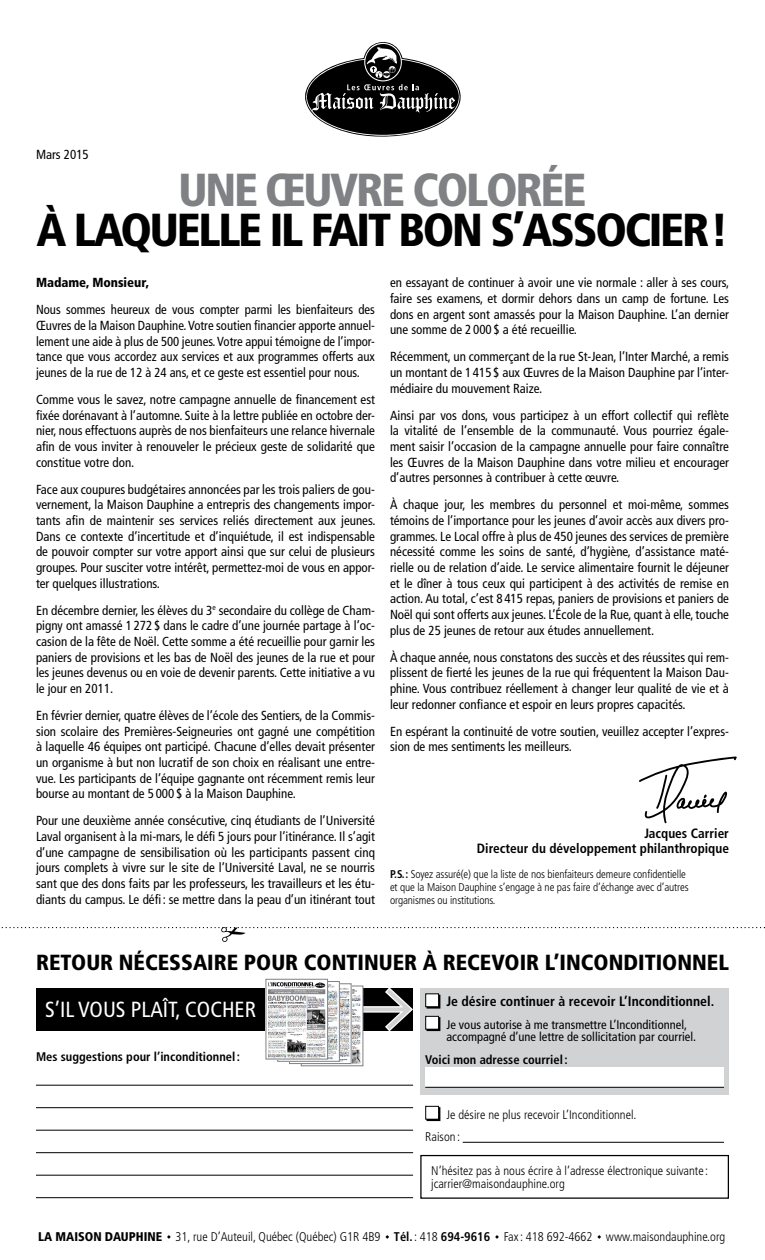
<style>
.page{position:relative;width:765px;height:1260px;background:#fff}
.page>*{position:absolute;margin:0;border:0;box-sizing:border-box;transform-origin:0 0}
.t1{font:900 condensed 46.25px "Frutiger";letter-spacing:-.05em;color:#000}
.t2{font:900 condensed 46.25px "Frutiger";letter-spacing:-.05em;color:#808184}
.t3{font:900 condensed 21.88px "Frutiger";color:#000}
.t4{font:condensed 21.88px "Frutiger";color:#fff}
.t5{font:700 condensed 13.75px "Frutiger";color:#000}
.t6{font:700 condensed 13.5px/15.6px "Frutiger";color:#000;text-align:right}
.t7{font:condensed 13.12px/15.6px "Frutiger";color:#000;text-align:justify}
.t8{font:900 condensed 13.12px "Frutiger";color:#000}
.t9{font:300 condensed 12.62px "Frutiger";color:#000}
.t10{font:300 condensed 12.5px/12.5px "Frutiger";color:#000}
.t11{font:condensed 12.5px/12.5px "Frutiger";color:#000}
.t12{font:700 condensed 12.5px "Frutiger";color:#000}
.t13{font:300 condensed 11.25px/12.9px "Frutiger";letter-spacing:-.01em;color:#000}
.s1{font-weight:700}
.s2{font-weight:900}
</style>
<div class="page">
<div style="left:420px;top:988px;width:309px;height:107px;background:#d0d2d4"></div>
<svg style="left:1px;top:927px;width:764px;height:15px"></svg>
<svg style="left:167px;top:1235px;width:4px;height:4px"></svg>
<svg style="left:385px;top:1235px;width:4px;height:4px"></svg>
<svg style="left:495px;top:1235px;width:4px;height:4px"></svg>
<svg style="left:597px;top:1235px;width:4px;height:4px"></svg>
<svg style="left:305px;top:42px;width:156px;height:95px"></svg>
<hr style="left:36px;top:1085px;width:377px;height:1px;background:#000">
<hr style="left:36px;top:1107px;width:377px;height:1px;background:#000">
<hr style="left:36px;top:1130px;width:377px;height:1px;background:#000">
<hr style="left:36px;top:1152px;width:377px;height:1px;background:#000">
<hr style="left:36px;top:1175px;width:377px;height:1px;background:#000">
<hr style="left:36px;top:1197px;width:377px;height:1px;background:#000">
<div style="left:36px;top:988px;width:377px;height:42px;background:#000"></div>
<div style="left:420px;top:1155px;width:309px;height:44px;border:1px solid #000"></div>
<div style="left:425px;top:1068px;width:299px;height:19px;background:#fff"></div>
<hr style="left:425px;top:1087px;width:299px;height:1px;background:#000">
<hr style="left:463px;top:1142px;width:261px;height:1px;background:#000">
<div style="left:427px;top:995px;width:13px;height:14px;border:1px solid #000"></div>
<div style="left:426px;top:994px;width:13px;height:13px;background:#fff"></div>
<div style="left:425px;top:993px;width:14px;height:14px;border:1px solid #000"></div>
<div style="left:427px;top:1017px;width:13px;height:14px;border:1px solid #000"></div>
<div style="left:426px;top:1016px;width:13px;height:13px;background:#fff"></div>
<div style="left:425px;top:1016px;width:14px;height:14px;border:1px solid #000"></div>
<div style="left:427px;top:1107px;width:13px;height:14px;border:1px solid #000"></div>
<div style="left:426px;top:1106px;width:13px;height:13px;background:#fff"></div>
<div style="left:425px;top:1106px;width:14px;height:14px;border:1px solid #000"></div>
<svg style="left:363px;top:986px;width:50px;height:46px"></svg>
<img style="left:351px;top:988px;width:10px;height:76px">
<div style="left:301px;top:986px;width:62px;height:80px;border:1px solid #808184"></div>
<img style="left:291px;top:986px;width:58px;height:76px">
<div style="left:289px;top:984px;width:62px;height:80px;border:1px solid #808184"></div>
<img style="left:328px;top:983px;width:10px;height:76px">
<div style="left:278px;top:981px;width:62px;height:80px;border:1px solid #808184"></div>
<img style="left:268px;top:981px;width:58px;height:76px">
<div style="left:266px;top:979px;width:62px;height:80px;border:1px solid #808184"></div>
<svg style="left:639px;top:757px;width:98px;height:66px"></svg>
<p class="t7" style="left:36px;top:147px;width:54px">Mars 2015</p>
<h1 class="t2" style="left:179px;top:162px;width:409px">UNE ŒUVRE COLORÉE</h1>
<h1 class="t1" style="left:36px;top:202px;width:694px">À LAQUELLE IL FAIT BON S’ASSOCIER!</h1>
<p class="t8" style="left:36px;top:275px;width:115px">Madame, Monsieur,</p>
<p class="t7" style="left:36px;top:302px;width:341px">Nous sommes heureux de vous compter parmi les bienfaiteurs des Œuvres de la Maison Dauphine. Votre soutien financier apporte annuel&shy;lement une aide à plus de 500 jeunes. Votre appui témoigne de l’impor&shy;tance que vous accordez aux services et aux programmes offerts aux jeunes de la rue de 12 à 24 ans, et ce geste est essentiel pour nous.</p>
<p class="t7" style="left:36px;top:392px;width:341px">Comme vous le savez, notre campagne annuelle de financement est fixée dorénavant à l’automne. Suite à la lettre publiée en octobre der&shy;nier, nous effectuons auprès de nos bienfaiteurs une relance hivernale afin de vous inviter à renouveler le précieux geste de solidarité que constitue votre don.</p>
<p class="t7" style="left:36px;top:481px;width:341px">Face aux coupures budgétaires annoncées par les trois paliers de gou&shy;vernement, la Maison Dauphine a entrepris des changements impor&shy;tants afin de maintenir ses services reliés directement aux jeunes.<br>Dans ce contexte d’incertitude et d’inquiétude, il est indispensable de pouvoir compter sur votre apport ainsi que sur celui de plusieurs groupes. Pour susciter votre intérêt, permettez-moi de vous en appor&shy;ter quelques illustrations.</p>
<p class="t7" style="left:36px;top:602px;width:341px">En décembre dernier, les élèves du 3<sup>e</sup> secondaire du collège de Cham&shy;pigny ont amassé 1 272 $ dans le cadre d’une journée partage à l’oc&shy;casion de la fête de Noël. Cette somme a été recueillie pour garnir les paniers de provisions et les bas de Noël des jeunes de la rue et pour les jeunes devenus ou en voie de devenir parents. Cette initiative a vu le jour en 2011.</p>
<p class="t7" style="left:36px;top:708px;width:341px">En février dernier, quatre élèves de l’école des Sentiers, de la Commis&shy;sion scolaire des Premières-Seigneuries ont gagné une compétition à laquelle 46 équipes ont participé. Chacune d’elles devait présenter un organisme à but non lucratif de son choix en réalisant une entre&shy;vue. Les participants de l’équipe gagnante ont récemment remis leur bourse au montant de 5 000 $ à la Maison Dauphine.</p>
<p class="t7" style="left:36px;top:813px;width:341px">Pour une deuxième année consécutive, cinq étudiants de l’Université Laval organisent à la mi-mars, le défi 5 jours pour l’itinérance. Il s’agit d’une campagne de sensibilisation où les participants passent cinq jours complets à vivre sur le site de l’Université Laval, ne se nourris sant que des dons faits par les professeurs, les travailleurs et les étu&shy;diants du campus. Le défi : se mettre dans la peau d’un itinérant tout</p>
<p class="t7" style="left:390px;top:275px;width:341px">en essayant de continuer à avoir une vie normale : aller à ses cours, faire ses examens, et dormir dehors dans un camp de fortune. Les dons en argent sont amassés pour la Maison Dauphine. L’an dernier une somme de 2 000 $ a été recueillie.</p>
<p class="t7" style="left:390px;top:349px;width:341px">Récemment, un commerçant de la rue St-Jean, l’Inter Marché, a remis un montant de 1 415 $ aux Œuvres de la Maison Dauphine par l’inter&shy;médiaire du mouvement Raize.</p>
<p class="t7" style="left:390px;top:407px;width:341px">Ainsi par vos dons, vous participez à un effort collectif qui reflète la vitalité de l’ensemble de la communauté. Vous pourriez égale&shy;ment saisir l’occasion de la campagne annuelle pour faire connaître les Œuvres de la Maison Dauphine dans votre milieu et encourager d’autres personnes à contribuer à cette œuvre.</p>
<p class="t7" style="left:390px;top:497px;width:341px">À chaque jour, les membres du personnel et moi-même, sommes témoins de l’importance pour les jeunes d’avoir accès aux divers pro&shy;grammes. Le Local offre à plus de 450 jeunes des services de première nécessité comme les soins de santé, d’hygiène, d’assistance maté&shy;rielle ou de relation d’aide. Le service alimentaire fournit le déjeuner et le dîner à tous ceux qui participent à des activités de remise en action. Au total, c’est 8 415 repas, paniers de provisions et paniers de Noël qui sont offerts aux jeunes. L’École de la Rue, quant à elle, touche plus de 25 jeunes de retour aux études annuellement.</p>
<p class="t7" style="left:390px;top:649px;width:340px">À chaque année, nous constatons des succès et des réussites qui rem&shy;plissent de fierté les jeunes de la rue qui fréquentent la Maison Dau&shy;phine. Vous contribuez réellement à changer leur qualité de vie et à leur redonner confiance et espoir en leurs propres capacités.</p>
<p class="t7" style="left:390px;top:723px;width:340px">En espérant la continuité de votre soutien, veuillez accepter l’expres&shy;sion de mes sentiments les meilleurs.</p>
<p class="t6" style="left:477px;top:825px;width:254px">Jacques Carrier<br>Directeur du développement philanthropique</p>
<p class="t13" style="left:390px;top:868px;width:300px"><span class="s1">P.S.:</span> Soyez assuré(e) que la liste de nos bienfaiteurs demeure confidentielle et que la Maison Dauphine s’engage à ne pas faire d’échange avec d’autres organismes ou institutions.</p>
<h2 class="t3" style="left:36px;top:949px;width:694px">RETOUR NÉCESSAIRE POUR CONTINUER À RECEVOIR L’INCONDITIONNEL</h2>
<h2 class="t4" style="left:45px;top:997px;width:213px">S’IL VOUS PLAÎT, COCHER</h2>
<p class="t5" style="left:447px;top:993px;width:269px">Je désire continuer à recevoir L’Inconditionnel.</p>
<p class="t11" style="left:447px;top:1018px;width:251px">Je vous autorise à me transmettre L’Inconditionnel, accompagné d’une lettre de sollicitation par courriel.</p>
<p class="t12" style="left:425px;top:1052px;width:144px">Voici mon adresse courriel:</p>
<p class="t12" style="left:36px;top:1050px;width:206px">Mes suggestions pour l’inconditionnel:</p>
<p class="t10" style="left:425px;top:1103px;width:213px;line-height:22.5px;text-indent:21px">Je désire ne plus recevoir L’Inconditionnel.<br>Raison :</p>
<p class="t10" style="left:431px;top:1165px;width:279px">N’hésitez pas à nous écrire à l’adresse électronique suivante : jcarrier@maisondauphine.org</p>
<p class="t9" style="left:38px;top:1230px;width:689px"><span class="s2">LA MAISON DAUPHINE</span> 31, rue D’Auteuil, Québec (Québec) G1R 4B9 <span class="s1">Tél.</span>: 418 <span class="s1">694-9616</span> Fax: 418 692-4662 www.maisondauphine.org</p>
</div>
